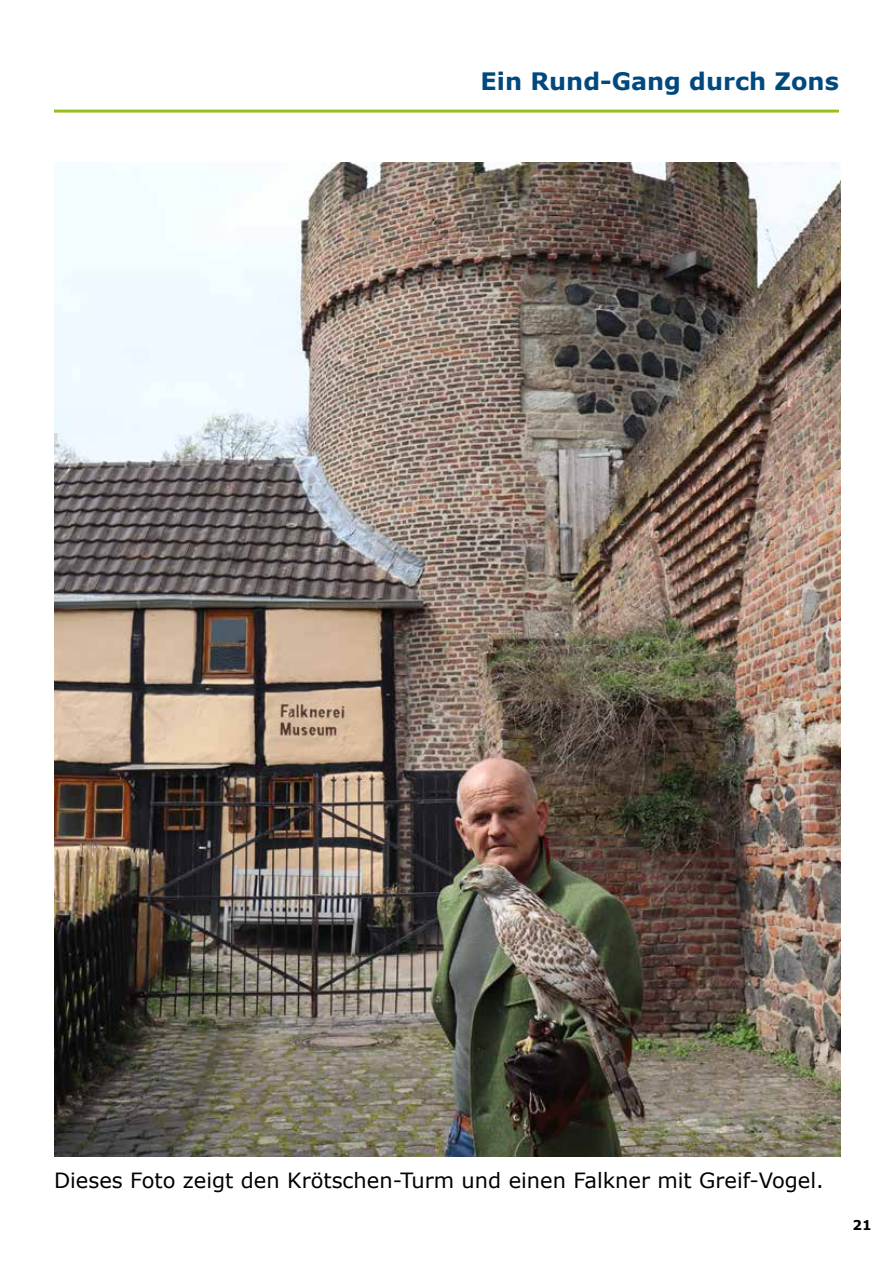
<style>
.page{position:relative;width:893px;height:1263px;background:#fff}
.page>*{position:absolute;margin:0;border:0;box-sizing:border-box;transform-origin:0 0}
.t1{font:700 24px "Verdana";color:#00497f}
.t2{font:21px "Verdana";color:#000}
.t3{font:700 13.5px "Verdana";color:#000}
</style>
<div class="page">
<img style="left:54px;top:163px;width:786px;height:994px">
<hr style="left:54px;top:110px;width:785px;height:3px;background:#95c11f">
<p class="t1" style="left:481px;top:64px;width:360px">Ein Rund-Gang durch Zons</p>
<p class="t2" style="left:54px;top:1166px;width:771px">Dieses Foto zeigt den Krötschen-Turm und einen Falkner mit Greif-Vogel.</p>
<p class="t3" style="left:852px;top:1215px;width:21px">21</p>
</div>
